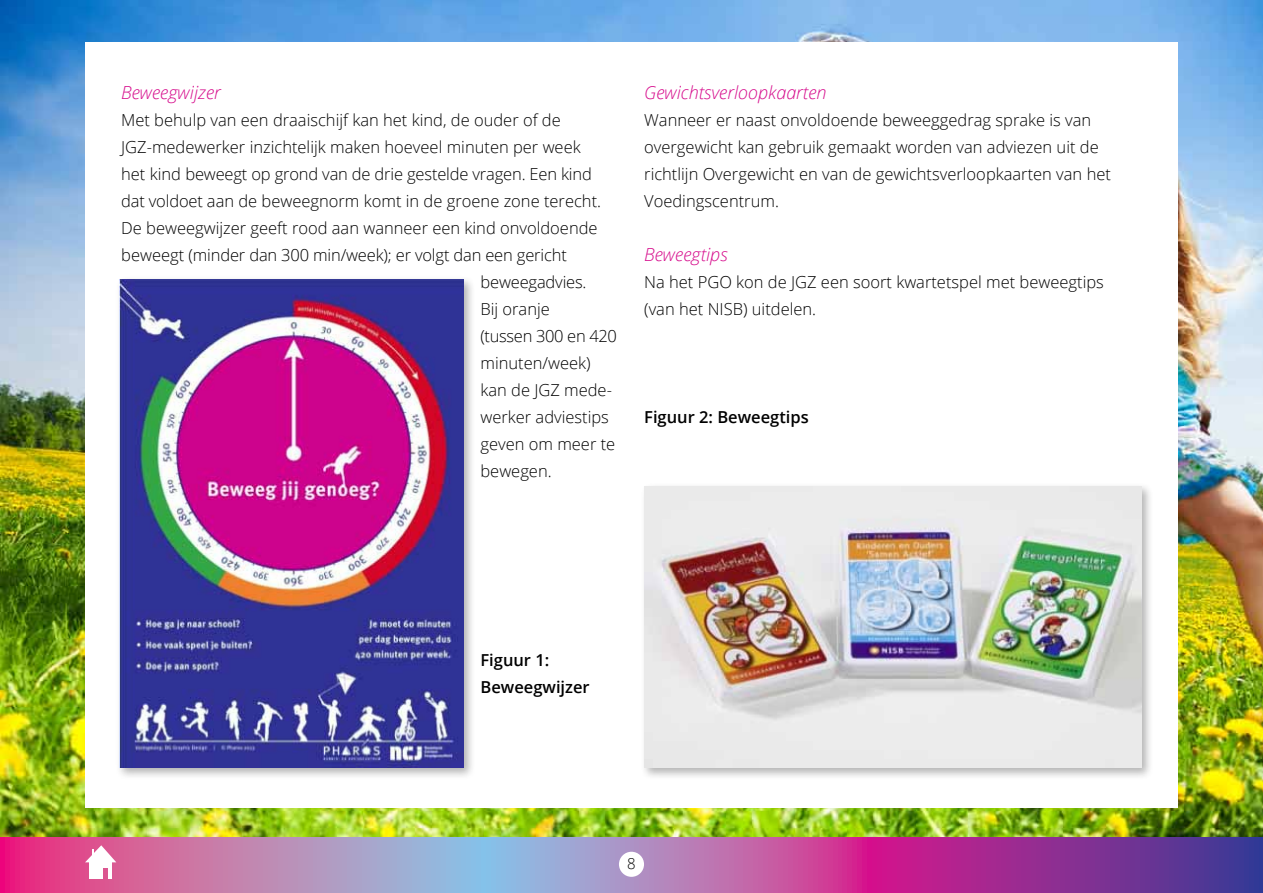
<style>
.page{position:relative;width:1263px;height:893px;background:#fff}
.page>*{position:absolute;margin:0;border:0;box-sizing:border-box;transform-origin:0 0}
.t1{font:italic 300 18px "Open Sans";color:#d60c8c}
.t2{font:300 16.5px/27px "Open Sans";color:#000}
.t3{font:600 16.5px/27px "Open Sans";color:#000}
.t4{font:300 16.5px "Open Sans";letter-spacing:-.02em;color:#000}
.t5{font:300 15px "Open Sans";color:#000}
</style>
<div class="page">
<img style="left:0;top:0;width:1263px;height:838px">
<svg style="left:0;top:838px;width:1263px;height:55px;background:#a963a9"></svg>
<div style="left:85px;top:43px;width:1093px;height:765px;background:#fff"></div>
<div style="left:619px;top:852px;width:25px;height:25px;background:#fff;border-radius:50%"></div>
<div style="left:89px;top:859px;width:14px;height:20px;background:#fff"></div>
<hr style="left:109px;top:859px;width:3px;height:20px;background:#fff">
<svg style="left:85px;top:845px;width:31px;height:17px"></svg>
<div style="left:96px;top:859px;width:14px;height:9px;background:#fff"></div>
<div style="left:115px;top:275px;width:361px;height:505px;background:#000;opacity:.3"></div>
<img style="left:119px;top:279px;width:344px;height:488px">
<div style="left:640px;top:482px;width:514px;height:298px;background:#000;opacity:.3"></div>
<img style="left:644px;top:486px;width:498px;height:281px">
<p class="t1" style="left:121px;top:80px;width:101px">Beweegwijzer</p>
<p class="t2" style="left:121px;top:106px;width:441px">Met behulp van een draaischijf kan het kind, de ouder of de</p>
<p class="t2" style="left:121px;top:133px;width:461px">JGZ-medewerker inzichtelijk maken hoeveel minuten per week</p>
<p class="t2" style="left:121px;top:160px;width:472px">het kind beweegt op grond van de drie gestelde vragen. Een kind</p>
<p class="t2" style="left:121px;top:187px;width:481px">dat voldoet aan de beweegnorm komt in de groene zone terecht.</p>
<p class="t2" style="left:121px;top:214px;width:478px">De beweegwijzer geeft rood aan wanneer een kind onvoldoende</p>
<p class="t2" style="left:121px;top:241px;width:447px">beweegt (minder dan 300 min/week); er volgt dan een gericht</p>
<p class="t2" style="left:480px;top:268px;width:108px">beweegadvies.</p>
<p class="t2" style="left:480px;top:295px;width:71px">Bij oranje</p>
<p class="t4" style="left:480px;top:324px;width:138px">(tussen 300 en 420</p>
<p class="t2" style="left:480px;top:349px;width:112px">minuten/week)</p>
<p class="t2" style="left:480px;top:376px;width:133px">kan de JGZ mede-</p>
<p class="t2" style="left:480px;top:403px;width:130px">werker adviestips</p>
<p class="t2" style="left:480px;top:430px;width:136px">geven om meer te</p>
<p class="t2" style="left:480px;top:457px;width:73px">bewegen.</p>
<p class="t1" style="left:644px;top:80px;width:184px">Gewichtsverloopkaarten</p>
<p class="t2" style="left:644px;top:106px;width:468px">Wanneer er naast onvoldoende beweeggedrag sprake is van overgewicht kan gebruik gemaakt worden van adviezen uit de richtlijn Overgewicht en van de gewichtsverloopkaarten van het Voedingscentrum.</p>
<p class="t1" style="left:644px;top:242px;width:85px">Beweegtips</p>
<p class="t2" style="left:644px;top:268px;width:461px">Na het PGO kon de JGZ een soort kwartetspel met beweegtips (van het NISB) uitdelen.</p>
<p class="t3" style="left:644px;top:403px;width:166px">Figuur 2: Beweegtips</p>
<p class="t3" style="left:480px;top:646px;width:111px">Figuur 1:<br>Beweegwijzer</p>
<p class="t5" style="left:627px;top:853px;width:10px">8</p>
</div>
